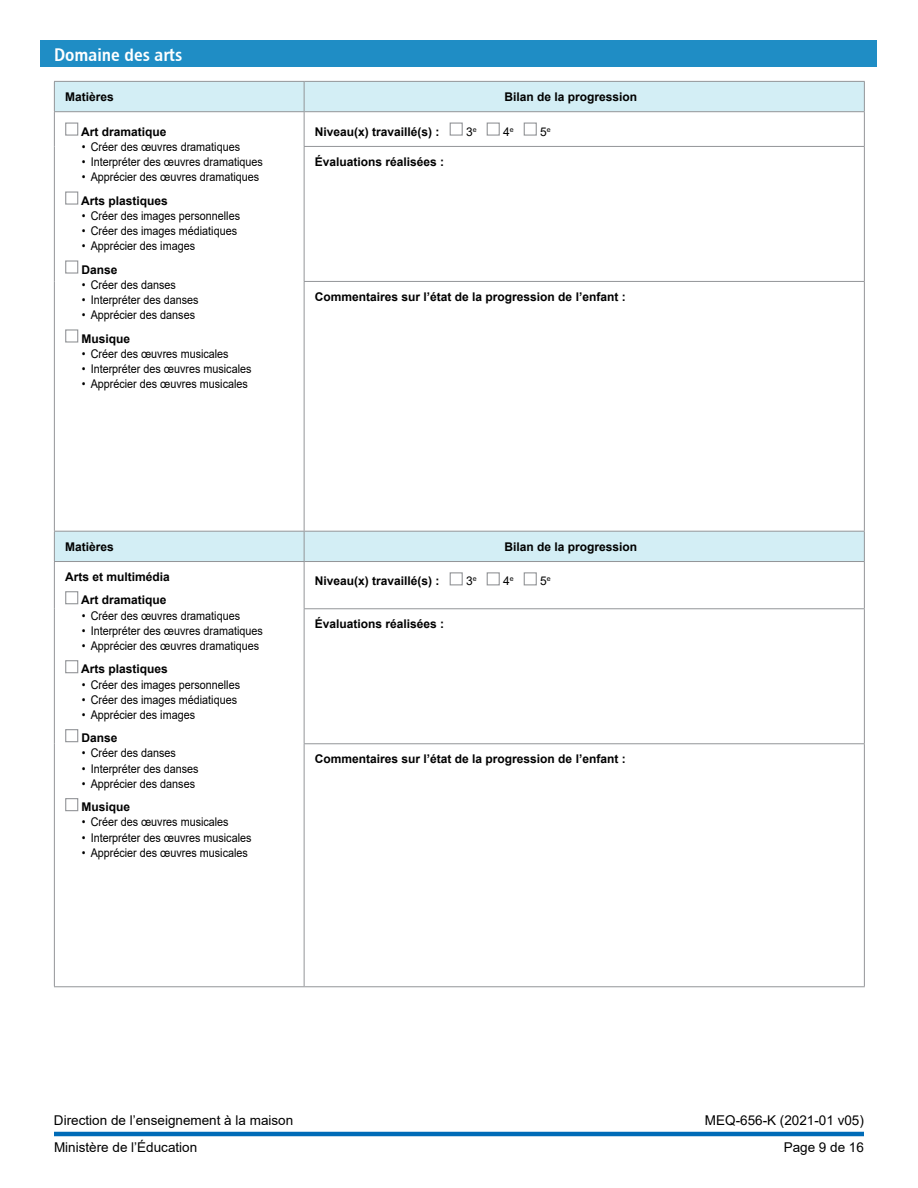
<style>
.page{position:relative;width:918px;height:1188px;background:#fff}
.page>*{position:absolute;margin:0;border:0;box-sizing:border-box;transform-origin:0 0}
.t1{font:18px "Chaloult Cond Demi Gras Normal";color:#fff}
.t2{font:13.5px "Arial";color:#000}
.t3{font:12px "Arial";color:#000;scale:.9 1}
.t4{font:700 12px/23.2px "Arial";color:#000;text-align:right}
.t5{font:12px "Arial";color:#000}
</style>
<div class="page">
<hr style="left:54px;top:1132px;width:810px;height:4px;background:#006bb7">
<div style="left:40px;top:40px;width:838px;height:28px;background:#1f8dc5"></div>
<svg style="left:55px;top:82px;width:809px;height:479px"></svg>
<hr style="left:54px;top:81px;width:250px;height:1px;background:#939598">
<svg style="left:54px;top:82px;width:1px;height:29px"></svg>
<hr style="left:304px;top:81px;width:561px;height:1px;background:#939598">
<svg style="left:304px;top:82px;width:1px;height:29px"></svg>
<svg style="left:864px;top:82px;width:1px;height:29px"></svg>
<hr style="left:54px;top:111px;width:250px;height:1px;background:#939598">
<hr style="left:54px;top:112px;width:1px;height:34px;background:#939598">
<hr style="left:304px;top:111px;width:561px;height:1px;background:#939598">
<hr style="left:304px;top:112px;width:1px;height:34px;background:#939598">
<hr style="left:864px;top:112px;width:1px;height:34px;background:#939598">
<hr style="left:54px;top:146px;width:1px;height:135px;background:#939598">
<hr style="left:304px;top:146px;width:561px;height:1px;background:#939598">
<hr style="left:304px;top:147px;width:1px;height:134px;background:#939598">
<hr style="left:864px;top:147px;width:1px;height:134px;background:#939598">
<hr style="left:54px;top:281px;width:1px;height:250px;background:#939598">
<hr style="left:304px;top:281px;width:561px;height:1px;background:#939598">
<hr style="left:304px;top:282px;width:1px;height:249px;background:#939598">
<hr style="left:864px;top:282px;width:1px;height:249px;background:#939598">
<hr style="left:54px;top:531px;width:250px;height:1px;background:#939598">
<svg style="left:54px;top:532px;width:1px;height:29px"></svg>
<hr style="left:304px;top:531px;width:561px;height:1px;background:#939598">
<svg style="left:304px;top:532px;width:1px;height:29px"></svg>
<svg style="left:864px;top:532px;width:1px;height:29px"></svg>
<hr style="left:54px;top:561px;width:250px;height:1px;background:#939598">
<hr style="left:54px;top:562px;width:1px;height:47px;background:#939598">
<hr style="left:304px;top:561px;width:561px;height:1px;background:#939598">
<hr style="left:304px;top:562px;width:1px;height:46px;background:#939598">
<hr style="left:864px;top:562px;width:1px;height:46px;background:#939598">
<hr style="left:54px;top:609px;width:1px;height:135px;background:#939598">
<hr style="left:304px;top:608px;width:561px;height:1px;background:#939598">
<hr style="left:304px;top:609px;width:1px;height:134px;background:#939598">
<hr style="left:864px;top:609px;width:1px;height:134px;background:#939598">
<hr style="left:54px;top:744px;width:1px;height:242px;background:#939598">
<hr style="left:304px;top:743px;width:561px;height:1px;background:#939598">
<hr style="left:304px;top:744px;width:1px;height:242px;background:#939598">
<hr style="left:864px;top:744px;width:1px;height:242px;background:#939598">
<hr style="left:54px;top:986px;width:250px;height:1px;background:#939598">
<hr style="left:304px;top:986px;width:561px;height:1px;background:#939598">
<div style="left:65px;top:123px;width:13px;height:13px;border:1px solid #939598"></div>
<div style="left:65px;top:191px;width:13px;height:14px;border:1px solid #939598"></div>
<div style="left:65px;top:260px;width:13px;height:14px;border:1px solid #939598"></div>
<div style="left:65px;top:329px;width:13px;height:14px;border:1px solid #939598"></div>
<div style="left:450px;top:123px;width:13px;height:13px;border:1px solid #939598"></div>
<div style="left:487px;top:123px;width:13px;height:13px;border:1px solid #939598"></div>
<div style="left:524px;top:123px;width:13px;height:13px;border:1px solid #939598"></div>
<div style="left:65px;top:591px;width:13px;height:13px;border:1px solid #939598"></div>
<div style="left:65px;top:660px;width:13px;height:13px;border:1px solid #939598"></div>
<div style="left:65px;top:729px;width:13px;height:13px;border:1px solid #939598"></div>
<div style="left:65px;top:798px;width:13px;height:13px;border:1px solid #939598"></div>
<div style="left:450px;top:572px;width:13px;height:13px;border:1px solid #939598"></div>
<div style="left:487px;top:572px;width:13px;height:13px;border:1px solid #939598"></div>
<div style="left:524px;top:572px;width:13px;height:13px;border:1px solid #939598"></div>
<h3 class="t1" style="left:54px;top:43px;width:130px">Domaine des arts</h3>
<h4 class="t4" style="left:65px;top:85px;width:50px">Matières</h4>
<h4 class="t4" style="left:505px;top:85px;width:134px">Bilan de la progression</h4>
<p class="t4" style="left:81px;top:120px;width:87px">Art dramatique</p>
<p class="t3" style="left:82px;top:138px;width:178px">• Créer des œuvres dramatiques</p>
<p class="t3" style="left:82px;top:154px;width:203px">• Interpréter des œuvres dramatiques</p>
<p class="t3" style="left:82px;top:169px;width:199px">• Apprécier des œuvres dramatiques</p>
<p class="t4" style="left:81px;top:189px;width:88px">Arts plastiques</p>
<p class="t3" style="left:82px;top:207px;width:178px">• Créer des images personnelles</p>
<p class="t3" style="left:82px;top:223px;width:174px">• Créer des images médiatiques</p>
<p class="t3" style="left:82px;top:238px;width:128px">• Apprécier des images</p>
<p class="t4" style="left:82px;top:258px;width:38px">Danse</p>
<p class="t3" style="left:82px;top:276px;width:106px">• Créer des danses</p>
<p class="t3" style="left:82px;top:292px;width:132px">• Interpréter des danses</p>
<p class="t3" style="left:82px;top:307px;width:128px">• Apprécier des danses</p>
<p class="t4" style="left:82px;top:327px;width:50px">Musique</p>
<p class="t3" style="left:82px;top:345px;width:165px">• Créer des œuvres musicales</p>
<p class="t3" style="left:82px;top:361px;width:190px">• Interpréter des œuvres musicales</p>
<p class="t3" style="left:82px;top:376px;width:186px">• Apprécier des œuvres musicales</p>
<p class="t4" style="left:315px;top:120px;width:126px">Niveau(x) travaillé(s) :</p>
<p class="t5" style="left:466px;top:123px;width:12px">3<sup>e</sup></p>
<p class="t5" style="left:503px;top:123px;width:12px">4<sup>e</sup></p>
<p class="t5" style="left:540px;top:123px;width:12px">5<sup>e</sup></p>
<p class="t4" style="left:315px;top:150px;width:131px">Évaluations réalisées :</p>
<p class="t4" style="left:315px;top:285px;width:312px">Commentaires sur l’état de la progression de l’enfant :</p>
<h4 class="t4" style="left:65px;top:535px;width:50px">Matières</h4>
<h4 class="t4" style="left:505px;top:535px;width:134px">Bilan de la progression</h4>
<p class="t4" style="left:65px;top:565px;width:106px">Arts et multimédia<br>Art dramatique</p>
<p class="t3" style="left:82px;top:607px;width:178px">• Créer des œuvres dramatiques</p>
<p class="t3" style="left:82px;top:622px;width:203px">• Interpréter des œuvres dramatiques</p>
<p class="t3" style="left:82px;top:638px;width:199px">• Apprécier des œuvres dramatiques</p>
<p class="t4" style="left:81px;top:658px;width:88px">Arts plastiques</p>
<p class="t3" style="left:82px;top:676px;width:178px">• Créer des images personnelles</p>
<p class="t3" style="left:82px;top:691px;width:174px">• Créer des images médiatiques</p>
<p class="t3" style="left:82px;top:707px;width:128px">• Apprécier des images</p>
<p class="t4" style="left:82px;top:727px;width:38px">Danse</p>
<p class="t3" style="left:82px;top:745px;width:106px">• Créer des danses</p>
<p class="t3" style="left:82px;top:760px;width:132px">• Interpréter des danses</p>
<p class="t3" style="left:82px;top:775px;width:128px">• Apprécier des danses</p>
<p class="t4" style="left:82px;top:796px;width:50px">Musique</p>
<p class="t3" style="left:82px;top:814px;width:165px">• Créer des œuvres musicales</p>
<p class="t3" style="left:82px;top:829px;width:190px">• Interpréter des œuvres musicales</p>
<p class="t3" style="left:82px;top:844px;width:186px">• Apprécier des œuvres musicales</p>
<p class="t4" style="left:315px;top:570px;width:126px">Niveau(x) travaillé(s) :</p>
<p class="t5" style="left:466px;top:573px;width:12px">3<sup>e</sup></p>
<p class="t5" style="left:503px;top:573px;width:12px">4<sup>e</sup></p>
<p class="t5" style="left:540px;top:573px;width:12px">5<sup>e</sup></p>
<p class="t4" style="left:315px;top:613px;width:131px">Évaluations réalisées :</p>
<p class="t4" style="left:315px;top:748px;width:312px">Commentaires sur l’état de la progression de l’enfant :</p>
<p class="t2" style="left:54px;top:1111px;width:241px">Direction de l’enseignement à la maison</p>
<p class="t2" style="left:705px;top:1111px;width:161px">MEQ-656-K (2021-01 v05)</p>
<p class="t2" style="left:54px;top:1138px;width:145px">Ministère de l’Éducation</p>
<p class="t2" style="left:784px;top:1138px;width:82px">Page 9 de 16</p>
</div>
